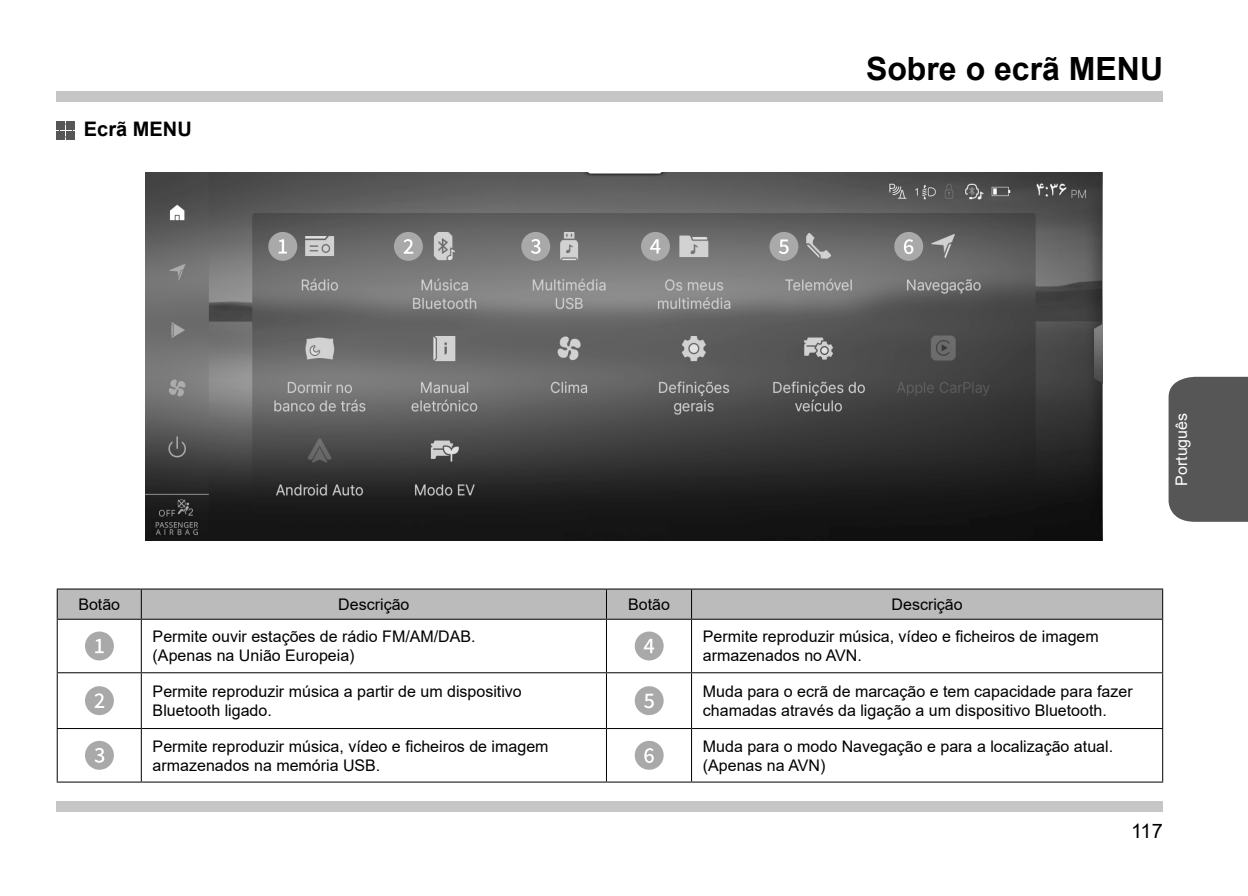
<style>
.page{position:relative;width:1248px;height:896px;background:#fff}
.page>*{position:absolute;margin:0;border:0;box-sizing:border-box;transform-origin:0 0}
.대제목{font:700 32px "Arial";color:#000}
.중제목{font:700 20px "Arial";color:#000}
.t1{font:20px "Arial";color:#000}
.글머리_6pt{font:16px/19.2px "Arial";color:#000}
.t2{font:16px "Arial";color:#fff}
</style>
<div class="page">
<div style="left:1168px;top:377px;width:79px;height:145px;background:#565656"></div>
<div style="left:57px;top:91px;width:1105px;height:10px;background:#c6c6c6"></div>
<div style="left:57px;top:801px;width:1105px;height:11px;background:#c6c6c6"></div>
<div style="left:57px;top:121px;width:8px;height:8px;background:#565656"></div>
<div style="left:57px;top:131px;width:8px;height:8px;background:#565656"></div>
<div style="left:67px;top:121px;width:8px;height:8px;background:#565656"></div>
<div style="left:67px;top:131px;width:8px;height:8px;background:#565656"></div>
<div style="left:59px;top:124px;width:14px;height:13px;border:1px solid #565656"></div>
<img style="left:146px;top:173px;width:956px;height:368px">
<div style="left:58px;top:589px;width:1103px;height:30px;background:#bbb"></div>
<hr style="left:691px;top:588px;width:471px;height:1px;background:#000">
<hr style="left:1161px;top:589px;width:1px;height:30px;background:#000">
<hr style="left:57px;top:729px;width:1px;height:52px;background:#000">
<hr style="left:1161px;top:729px;width:1px;height:52px;background:#000">
<hr style="left:57px;top:781px;width:84px;height:1px;background:#000">
<hr style="left:691px;top:781px;width:471px;height:1px;background:#000">
<hr style="left:606px;top:620px;width:1px;height:52px;background:#000">
<hr style="left:141px;top:672px;width:465px;height:1px;background:#000">
<hr style="left:57px;top:588px;width:84px;height:1px;background:#000">
<hr style="left:57px;top:589px;width:1px;height:30px;background:#000">
<hr style="left:141px;top:588px;width:465px;height:1px;background:#000">
<hr style="left:141px;top:589px;width:1px;height:30px;background:#000">
<hr style="left:141px;top:619px;width:465px;height:1px;background:#000">
<hr style="left:606px;top:588px;width:85px;height:1px;background:#000">
<hr style="left:606px;top:589px;width:1px;height:30px;background:#000">
<hr style="left:691px;top:589px;width:1px;height:30px;background:#000">
<hr style="left:606px;top:619px;width:85px;height:1px;background:#000">
<hr style="left:691px;top:619px;width:471px;height:1px;background:#000">
<hr style="left:691px;top:620px;width:1px;height:52px;background:#000">
<hr style="left:1161px;top:620px;width:1px;height:52px;background:#000">
<hr style="left:691px;top:672px;width:471px;height:1px;background:#000">
<hr style="left:1161px;top:673px;width:1px;height:55px;background:#000">
<hr style="left:691px;top:728px;width:471px;height:1px;background:#000">
<hr style="left:606px;top:672px;width:85px;height:1px;background:#000">
<hr style="left:606px;top:673px;width:1px;height:55px;background:#000">
<hr style="left:691px;top:673px;width:1px;height:55px;background:#000">
<hr style="left:57px;top:619px;width:84px;height:1px;background:#000">
<hr style="left:57px;top:620px;width:1px;height:52px;background:#000">
<hr style="left:141px;top:620px;width:1px;height:52px;background:#000">
<hr style="left:57px;top:672px;width:84px;height:1px;background:#000">
<hr style="left:57px;top:673px;width:1px;height:55px;background:#000">
<hr style="left:141px;top:673px;width:1px;height:55px;background:#000">
<hr style="left:57px;top:728px;width:84px;height:1px;background:#000">
<hr style="left:141px;top:728px;width:465px;height:1px;background:#000">
<hr style="left:141px;top:729px;width:1px;height:52px;background:#000">
<hr style="left:141px;top:781px;width:465px;height:1px;background:#000">
<hr style="left:606px;top:728px;width:85px;height:1px;background:#000">
<hr style="left:606px;top:729px;width:1px;height:52px;background:#000">
<hr style="left:691px;top:729px;width:1px;height:52px;background:#000">
<hr style="left:606px;top:781px;width:85px;height:1px;background:#000">
<div style="left:85px;top:631px;width:29px;height:29px;background:#a9a9a9;border-radius:50%"></div>
<svg style="left:95px;top:639px;width:9px;height:14px"></svg>
<div style="left:634px;top:631px;width:29px;height:29px;background:#a9a9a9;border-radius:50%"></div>
<svg style="left:643px;top:639px;width:11px;height:14px"></svg>
<div style="left:85px;top:686px;width:29px;height:29px;background:#a9a9a9;border-radius:50%"></div>
<svg style="left:95px;top:693px;width:9px;height:15px"></svg>
<div style="left:634px;top:686px;width:29px;height:29px;background:#a9a9a9;border-radius:50%"></div>
<svg style="left:644px;top:694px;width:9px;height:14px"></svg>
<div style="left:85px;top:741px;width:29px;height:29px;background:#a9a9a9;border-radius:50%"></div>
<svg style="left:95px;top:748px;width:9px;height:15px"></svg>
<div style="left:634px;top:741px;width:29px;height:29px;background:#a9a9a9;border-radius:50%"></div>
<svg style="left:644px;top:748px;width:9px;height:15px"></svg>
<div style="left:521px;top:232px;width:29px;height:29px;background:#a9a9a9;border-radius:50%"></div>
<svg style="left:531px;top:239px;width:9px;height:15px"></svg>
<div style="left:641px;top:232px;width:29px;height:29px;background:#a9a9a9;border-radius:50%"></div>
<svg style="left:650px;top:239px;width:10px;height:14px"></svg>
<div style="left:769px;top:232px;width:29px;height:29px;background:#a9a9a9;border-radius:50%"></div>
<svg style="left:779px;top:239px;width:9px;height:15px"></svg>
<div style="left:894px;top:232px;width:29px;height:29px;background:#a9a9a9;border-radius:50%"></div>
<svg style="left:904px;top:239px;width:9px;height:15px"></svg>
<div style="left:268px;top:232px;width:29px;height:29px;background:#a9a9a9;border-radius:50%"></div>
<svg style="left:278px;top:239px;width:9px;height:14px"></svg>
<div style="left:394px;top:232px;width:29px;height:29px;background:#a9a9a9;border-radius:50%"></div>
<svg style="left:403px;top:239px;width:10px;height:15px"></svg>
<p class="중제목" style="left:84px;top:115px;width:109px">Ecrã MENU</p>
<p class="대제목" style="left:866px;top:46px;width:298px">Sobre o ecrã MENU</p>
<p class="t2" style="left:1170px;top:486px;width:74px;rotate:-90deg">Português</p>
<p class="글머리_6pt" style="left:78px;top:594px;width:43px">Botão</p>
<p class="글머리_6pt" style="left:338px;top:594px;width:73px">Descrição</p>
<p class="글머리_6pt" style="left:628px;top:594px;width:43px">Botão</p>
<p class="글머리_6pt" style="left:891px;top:594px;width:73px">Descrição</p>
<p class="글머리_6pt" style="left:153px;top:627px;width:324px">Permite ouvir estações de rádio FM/AM/DAB.</p>
<p class="글머리_6pt" style="left:153px;top:646px;width:203px">(Apenas na União Europeia)</p>
<p class="글머리_6pt" style="left:702px;top:627px;width:397px">Permite reproduzir música, vídeo e ficheiros de imagem armazenados no AVN.</p>
<p class="글머리_6pt" style="left:153px;top:681px;width:370px">Permite reproduzir música a partir de um dispositivo</p>
<p class="글머리_6pt" style="left:153px;top:701px;width:121px">Bluetooth ligado.</p>
<p class="글머리_6pt" style="left:153px;top:736px;width:397px">Permite reproduzir música, vídeo e ficheiros de imagem</p>
<p class="글머리_6pt" style="left:153px;top:755px;width:229px">armazenados na memória USB.</p>
<p class="글머리_6pt" style="left:702px;top:681px;width:431px">Muda para o ecrã de marcação e tem capacidade para fazer chamadas através da ligação a um dispositivo Bluetooth.</p>
<p class="글머리_6pt" style="left:702px;top:736px;width:411px">Muda para o modo Navegação e para a localização atual. (Apenas na AVN)</p>
<p class="t1" style="left:1130px;top:817px;width:33px">117</p>
</div>
